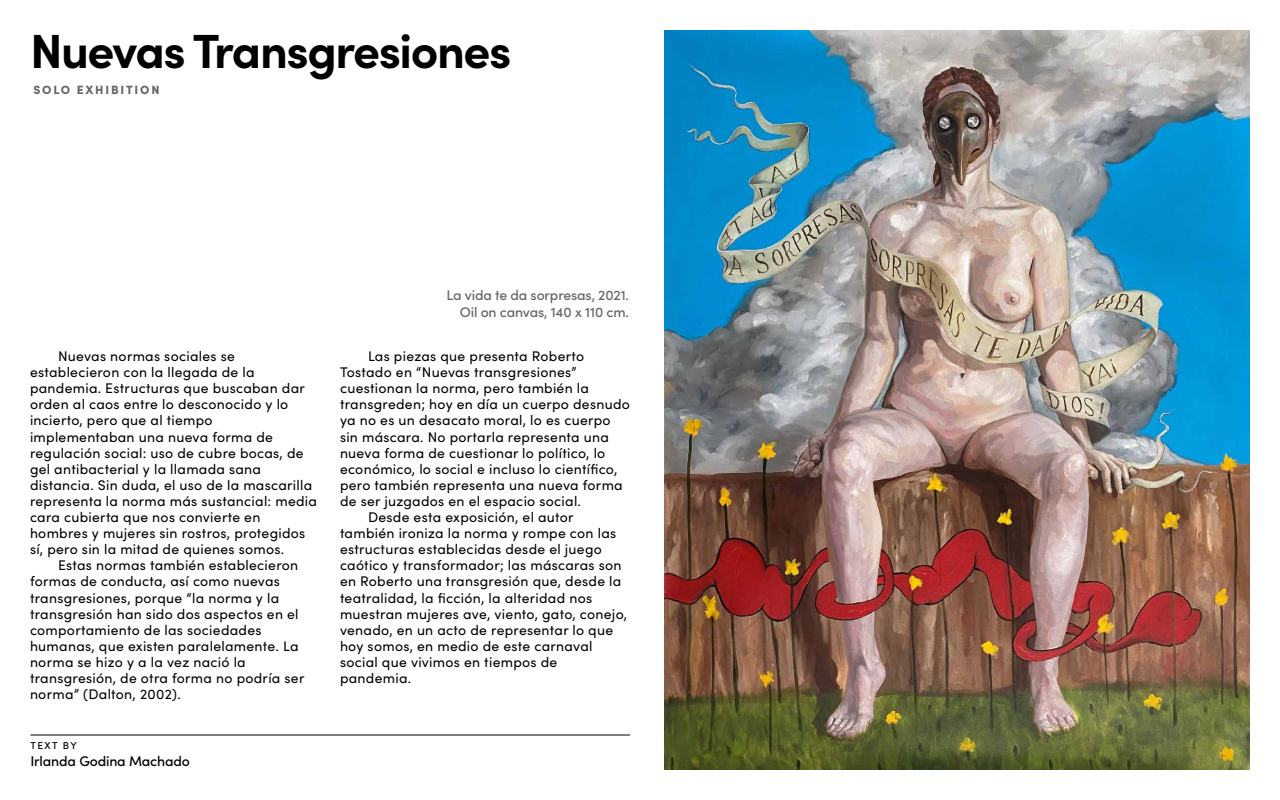
<style>
.page{position:relative;width:1280px;height:800px;background:#fff}
.page>*{position:absolute;margin:0;border:0;box-sizing:border-box;transform-origin:0 0}
.t1{font:700 48px "Sofia Pro";letter-spacing:-.03em;color:#000}
.t2{font:14px/16.1px "Sofia Pro";letter-spacing:.02em;color:#000}
.t3{font:500 14px/16.8px "Sofia Pro";letter-spacing:-.01em;color:#666;text-align:right}
.t4{font:500 14px "Sofia Pro";letter-spacing:-.01em;color:#000}
.t5{font:900 12px "Sofia Pro";letter-spacing:.15em;color:#666}
.t6{font:500 10px "Sofia Pro";letter-spacing:.15em;color:#000}
</style>
<div class="page">
<img style="left:664px;top:30px;width:586px;height:740px">
<hr style="left:30px;top:735px;width:600px;height:1px;background:#000">
<h1 class="t1" style="left:30px;top:14px;width:483px">Nuevas Transgresiones</h1>
<p class="t5" style="left:33px;top:80px;width:128px">SOLO EXHIBITION</p>
<p class="t2" style="left:30px;top:347px;width:289px;text-indent:28px">Nuevas normas sociales se establecieron con la llegada de la pandemia. Estructuras que buscaban dar orden al caos entre lo desconocido y lo incierto, pero que al tiempo implementaban una nueva forma de regulación social: uso de cubre bocas, de gel antibacterial y la llamada sana distancia. Sin duda, el uso de la mascarilla representa la norma más sustancial: media cara cubierta que nos convierte en hombres y mujeres sin rostros, protegidos sí, pero sin la mitad de quienes somos.</p>
<p class="t2" style="left:30px;top:557px;width:276px;text-indent:28px">Estas normas también establecieron formas de conducta, así como nuevas transgresiones, porque “la norma y la transgresión han sido dos aspectos en el comportamiento de las sociedades humanas, que existen paralelamente. La norma se hizo y a la vez nació la transgresión, de otra forma no podría ser norma” (Dalton, 2002).</p>
<p class="t6" style="left:30px;top:738px;width:48px">TEXT BY</p>
<p class="t4" style="left:30px;top:751px;width:161px">Irlanda Godina Machado</p>
<p class="t3" style="left:446px;top:286px;width:184px">La vida te da sorpresas, 2021.<br>Oil on canvas, 140 x 110 cm.</p>
<p class="t2" style="left:368px;top:347px;width:218px">Las piezas que presenta Roberto</p>
<p class="t2" style="left:340px;top:363px;width:238px">Tostado en “Nuevas transgresiones”</p>
<p class="t2" style="left:340px;top:380px;width:251px">cuestionan la norma, pero también la</p>
<p class="t2" style="left:340px;top:396px;width:291px">transgreden; hoy en día un cuerpo desnudo</p>
<p class="t2" style="left:340px;top:412px;width:272px">ya no es un desacato moral, lo es cuerpo</p>
<p class="t2" style="left:340px;top:428px;width:271px">sin máscara. No portarla representa una</p>
<p class="t2" style="left:340px;top:444px;width:267px">nueva forma de cuestionar lo político, lo</p>
<p class="t2" style="left:340px;top:460px;width:279px">económico, lo social e incluso lo científico,</p>
<p class="t2" style="left:340px;top:476px;width:284px">pero también representa una nueva forma</p>
<p class="t2" style="left:340px;top:492px;width:243px">de ser juzgados en el espacio social.</p>
<p class="t2" style="left:368px;top:508px;width:207px">Desde esta exposición, el autor</p>
<p class="t2" style="left:340px;top:524px;width:278px">también ironiza la norma y rompe con las</p>
<p class="t2" style="left:340px;top:541px;width:263px">estructuras establecidas desde el juego</p>
<p class="t2" style="left:340px;top:557px;width:283px">caótico y transformador; las máscaras son</p>
<p class="t2" style="left:340px;top:573px;width:283px">en Roberto una transgresión que, desde la</p>
<p class="t2" style="left:340px;top:589px;width:254px">teatralidad, la ficción, la alteridad nos</p>
<p class="t2" style="left:340px;top:605px;width:289px">muestran mujeres ave, viento, gato, conejo,</p>
<p class="t2" style="left:340px;top:621px;width:275px">venado, en un acto de representar lo que</p>
<p class="t2" style="left:340px;top:637px;width:254px">hoy somos, en medio de este carnaval</p>
<p class="t2" style="left:340px;top:653px;width:219px">social que vivimos en tiempos de</p>
<p class="t2" style="left:340px;top:669px;width:73px">pandemia.</p>
</div>
